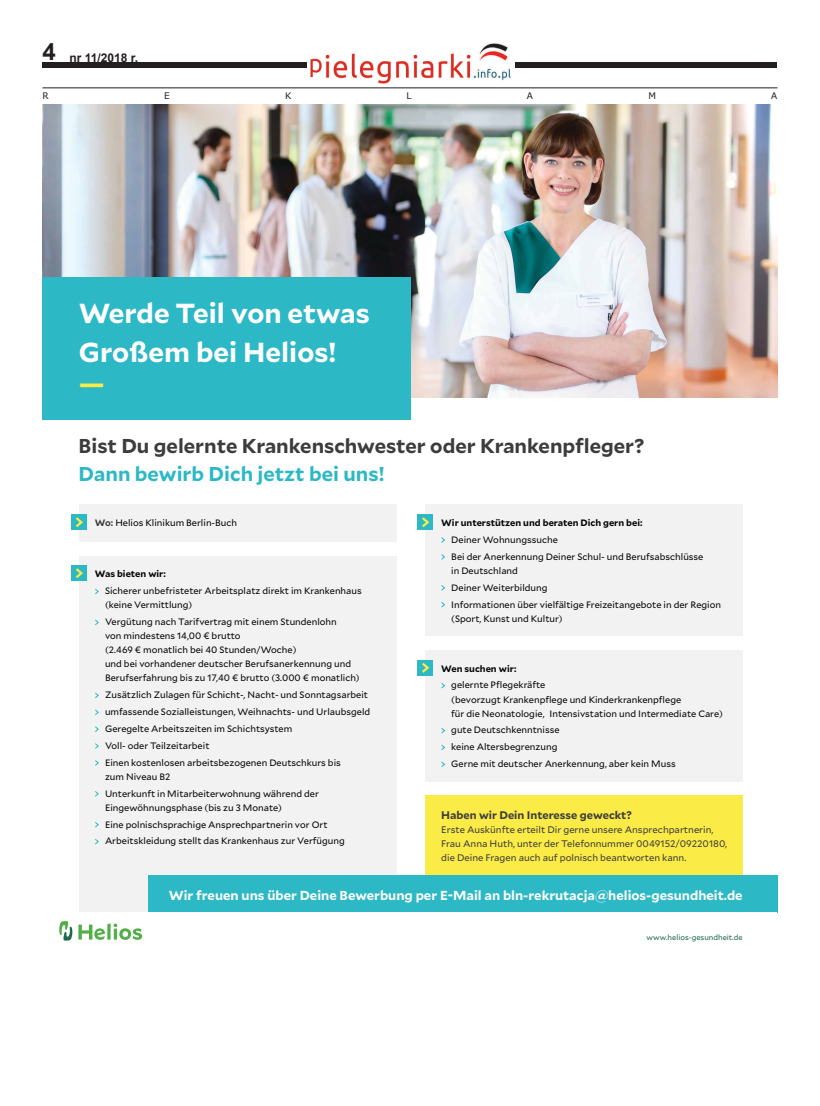
<style>
.page{position:relative;width:820px;height:1106px;background:#fff}
.page>*{position:absolute;margin:0;border:0;box-sizing:border-box;transform-origin:0 0}
.t1{font:700 27.5px/38.7px "Mallory";color:#fff}
.t2{font:700 27.5px "Mallory";color:#fbeb47}
.t3{font:700 24px "Arial";color:#231f20}
.t4{font:700 20px/28.1px "Mallory";color:#3d3c3c}
.t5{font:700 13px "Mallory";color:#fff}
.t6{font:700 12px "Arial";color:#231f20}
.t7{font:700 11px "Mallory";color:#3d3c3c}
.t8{font:9.5px/14px "Mallory";color:#3d3c3c}
.t9{font:9.3px/16.9px "Mallory";color:#020304}
.t10{font:9px "Verdana";color:#231f20}
.t11{font:7.5px "Mallory";color:#1e6a4c}
.s1{color:#2db8c5}
.s2{font-weight:700;color:#3d3c3c}
.s3{font-weight:700}
</style>
<div class="page">
<div style="left:43px;top:62px;width:734px;height:6px;background:#231f20"></div>
<div style="left:308px;top:36px;width:206px;height:50px;background:#fff"></div>
<img style="left:310px;top:43px;width:200px;height:41px">
<div style="left:424px;top:795px;width:318px;height:115px;background:#fbeb47"></div>
<img style="left:42px;top:105px;width:735px;height:292px">
<div style="left:79px;top:504px;width:317px;height:37px;background:#f2f2f2"></div>
<div style="left:79px;top:556px;width:317px;height:393px;background:#f2f2f2"></div>
<div style="left:424px;top:504px;width:318px;height:131px;background:#f2f2f2"></div>
<div style="left:424px;top:650px;width:318px;height:131px;background:#f2f2f2"></div>
<svg style="left:95px;top:588px;width:4px;height:7px"></svg>
<svg style="left:95px;top:619px;width:4px;height:6px"></svg>
<svg style="left:95px;top:692px;width:4px;height:7px"></svg>
<svg style="left:95px;top:709px;width:4px;height:6px"></svg>
<svg style="left:95px;top:726px;width:4px;height:6px"></svg>
<svg style="left:95px;top:743px;width:4px;height:6px"></svg>
<svg style="left:95px;top:760px;width:4px;height:6px"></svg>
<svg style="left:95px;top:791px;width:4px;height:6px"></svg>
<svg style="left:95px;top:822px;width:4px;height:6px"></svg>
<svg style="left:95px;top:839px;width:4px;height:6px"></svg>
<svg style="left:441px;top:537px;width:4px;height:6px"></svg>
<svg style="left:441px;top:554px;width:4px;height:6px"></svg>
<svg style="left:441px;top:585px;width:4px;height:6px"></svg>
<svg style="left:441px;top:602px;width:4px;height:6px"></svg>
<svg style="left:441px;top:683px;width:4px;height:6px"></svg>
<svg style="left:441px;top:728px;width:4px;height:6px"></svg>
<svg style="left:441px;top:744px;width:4px;height:7px"></svg>
<svg style="left:441px;top:761px;width:4px;height:6px"></svg>
<div style="left:71px;top:514px;width:15px;height:16px;background:#2db8c5"></div>
<svg style="left:75px;top:517px;width:8px;height:11px"></svg>
<div style="left:417px;top:514px;width:15px;height:16px;background:#2db8c5"></div>
<svg style="left:422px;top:517px;width:8px;height:11px"></svg>
<div style="left:71px;top:565px;width:15px;height:16px;background:#2db8c5"></div>
<svg style="left:75px;top:568px;width:8px;height:10px"></svg>
<div style="left:417px;top:660px;width:15px;height:15px;background:#2db8c5"></div>
<svg style="left:422px;top:662px;width:8px;height:11px"></svg>
<div style="left:42px;top:277px;width:368px;height:142px;background:#2db8c5"></div>
<div style="left:148px;top:875px;width:629px;height:37px;background:#2db8c5"></div>
<div style="left:42px;top:912px;width:735px;height:39px;background:#fff"></div>
<svg style="left:78px;top:923px;width:64px;height:16px"></svg>
<svg style="left:59px;top:921px;width:13px;height:19px"></svg>
<hr style="left:42px;top:87px;width:735px;height:1px;background:#231f20">
<p class="t3" style="left:43px;top:35px;width:15px">4</p>
<p class="t6" style="left:69px;top:49px;width:70px">nr 11/2018 r.</p>
<p class="t10" style="left:42px;top:90px;width:8px">R</p>
<p class="t10" style="left:164px;top:90px;width:7px">E</p>
<p class="t10" style="left:285px;top:90px;width:8px">K</p>
<p class="t10" style="left:406px;top:90px;width:7px">L</p>
<p class="t10" style="left:526px;top:90px;width:8px">A</p>
<p class="t10" style="left:648px;top:90px;width:9px">M</p>
<p class="t10" style="left:771px;top:90px;width:8px">A</p>
<p class="t1" style="left:79px;top:292px;width:292px">Werde Teil von etwas<br>Großem bei Helios!</p>
<p class="t2" style="left:79px;top:362px;width:27px">—</p>
<p class="t4" style="left:79px;top:431px;width:567px">Bist Du gelernte Krankenschwester oder Krankenpfleger?<br><span class="s1">Dann bewirb Dich jetzt bei uns!</span></p>
<p class="t9" style="left:95px;top:514px;width:144px"><span class="s2">Wo:</span> Helios Klinikum Berlin-Buch</p>
<p class="t9" style="left:105px;top:565px;width:258px;text-indent:-10px"><span class="s3">Was bieten wir:<br></span>Sicherer unbefristeter Arbeitsplatz direkt im Krankenhaus</p>
<p class="t9" style="left:105px;top:596px;width:233px">(keine Vermittlung)<br>Vergütung nach Tarifvertrag mit einem Stundenlohn</p>
<p class="t9" style="left:105px;top:628px;width:256px;line-height:14px">von mindestens 14,00 € brutto<br>(2.469 € monatlich bei 40 Stunden/Woche)<br>und bei vorhandener deutscher Berufsanerkennung und Berufserfahrung bis zu 17,40 € brutto (3.000 € monatlich)</p>
<p class="t9" style="left:105px;top:686px;width:267px">Zusätzlich Zulagen für Schicht-, Nacht- und Sonntagsarbeit umfassende Sozialleistungen, Weihnachts- und Urlaubsgeld Geregelte Arbeitszeiten im Schichtsystem<br>Voll- oder Teilzeitarbeit<br>Einen kostenlosen arbeitsbezogenen Deutschkurs bis</p>
<p class="t9" style="left:105px;top:767px;width:215px">zum Niveau B2<br>Unterkunft in Mitarbeiterwohnung während der</p>
<p class="t9" style="left:105px;top:798px;width:241px">Eingewöhnungsphase (bis zu 3 Monate)<br>Eine polnischsprachige Ansprechpartnerin vor Ort<br>Arbeitskleidung stellt das Krankenhaus zur Verfügung</p>
<p class="t9" style="left:451px;top:514px;width:253px;text-indent:-10px"><span class="s3">Wir unterstützen und beraten Dich gern bei:<br></span>Deiner Wohnungssuche<br>Bei der Anerkennung Deiner Schul- und Berufsabschlüsse</p>
<p class="t9" style="left:451px;top:561px;width:271px">in Deutschland<br>Deiner Weiterbildung<br>Informationen über vielfältige Freizeitangebote in der Region</p>
<p class="t9" style="left:451px;top:609px;width:113px">(Sport, Kunst und Kultur)</p>
<p class="t9" style="left:451px;top:659px;width:96px;text-indent:-10px"><span class="s3">Wen suchen wir: </span>gelernte Pflegekräfte</p>
<p class="t9" style="left:451px;top:691px;width:273px;line-height:14px">(bevorzugt Krankenpflege und Kinderkrankenpflege<br>für die Neonatologie, Intensivstation und Intermediate Care)</p>
<p class="t9" style="left:451px;top:721px;width:226px">gute Deutschkenntnisse<br>keine Altersbegrenzung<br>Gerne mit deutscher Anerkennung, aber kein Muss</p>
<p class="t7" style="left:441px;top:806px;width:192px">Haben wir Dein Interesse geweckt?</p>
<p class="t8" style="left:441px;top:821px;width:287px">Erste Auskünfte erteilt Dir gerne unsere Ansprechpartnerin,<br>Frau Anna Huth, unter der Telefonnummer 0049152/09220180, die Deine Fragen auch auf polnisch beantworten kann.</p>
<p class="t5" style="left:169px;top:886px;width:575px">Wir freuen uns über Deine Bewerbung per E-Mail an bln-rekrutacja@helios-gesundheit.de</p>
<p class="t11" style="left:646px;top:931px;width:98px">www.helios-gesundheit.de</p>
</div>
